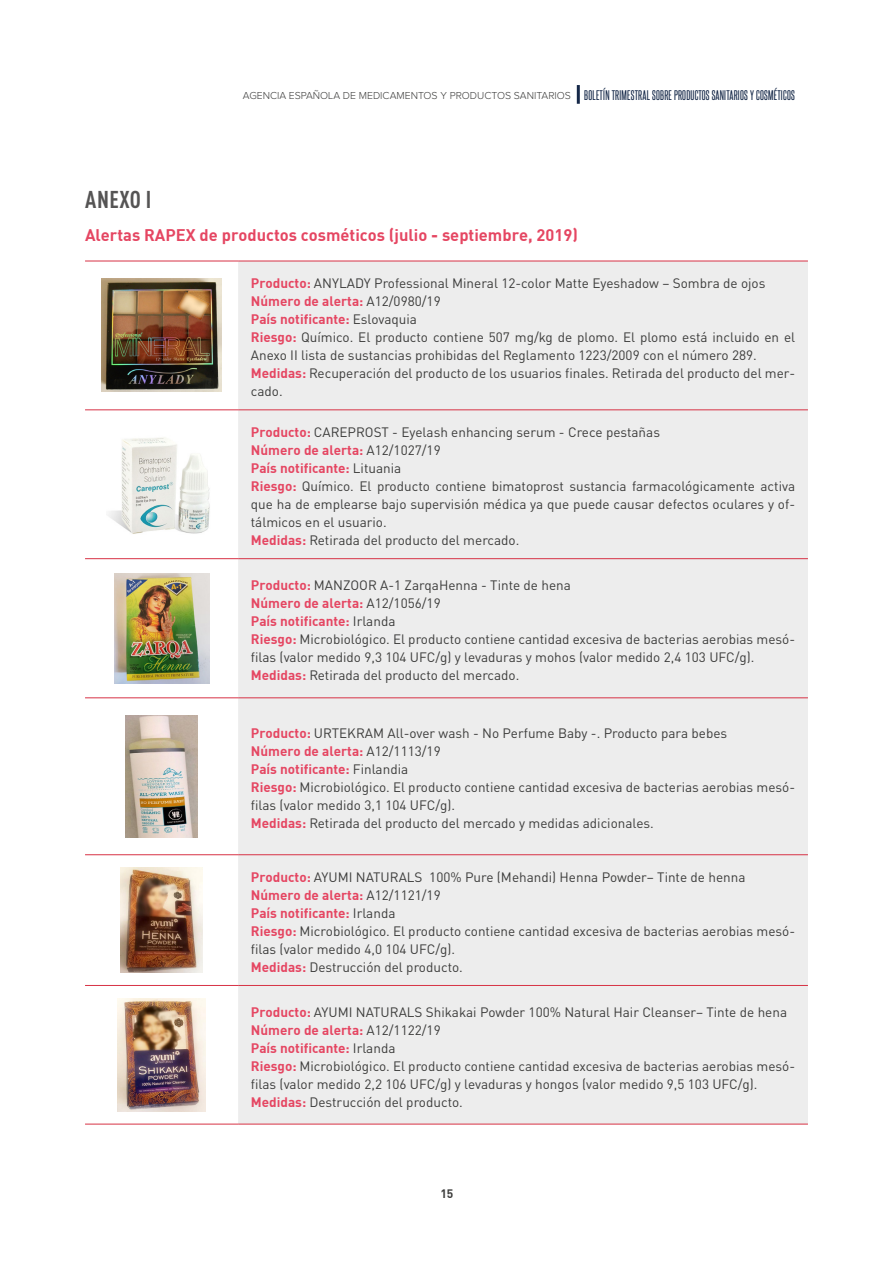
<style>
.page{position:relative;width:893px;height:1263px;background:#fff}
.page>*{position:absolute;margin:0;border:0;box-sizing:border-box;transform-origin:0 0}
.t1{font:700 condensed 24px "DIN Pro";letter-spacing:.02em;color:#555454}
.t2{font:700 16.5px "DIN";color:#e54662}
.t3{font:13.5px/18px "DIN Pro";color:#3c3c3b}
.t4{font:700 13.5px "DIN";color:#e54662}
.t5{font:12px "Steelfish Rg";letter-spacing:.02em;color:#152848}
.t6{font:700 12px "DIN";color:#3c3c3b}
.s1{font-family:"Proxima Nova";font-weight:300;font-size:10.5px;color:#3c3c3b}
.s2{font-family:"DIN";font-weight:700;color:#e54662}
.s3{font-family:"DIN Pro";font-weight:400;color:#3c3c3b}
</style>
<div class="page">
<hr style="left:577px;top:85px;width:3px;height:19px;background:#152848">
<div style="left:238px;top:262px;width:570px;height:862px;background:#ededed"></div>
<hr style="left:85px;top:261px;width:153px;height:1px;background:#d73245">
<hr style="left:238px;top:261px;width:570px;height:1px;background:#d73245">
<hr style="left:85px;top:410px;width:153px;height:1px;background:#d73245">
<hr style="left:238px;top:410px;width:570px;height:1px;background:#d73245">
<hr style="left:85px;top:558px;width:153px;height:1px;background:#d73245">
<hr style="left:238px;top:558px;width:570px;height:1px;background:#d73245">
<hr style="left:85px;top:697px;width:153px;height:1px;background:#d73245">
<hr style="left:238px;top:697px;width:570px;height:1px;background:#d73245">
<hr style="left:85px;top:854px;width:153px;height:1px;background:#d73245">
<hr style="left:238px;top:854px;width:570px;height:1px;background:#d73245">
<hr style="left:85px;top:985px;width:153px;height:1px;background:#d73245">
<hr style="left:238px;top:985px;width:570px;height:1px;background:#d73245">
<hr style="left:85px;top:1124px;width:153px;height:1px;background:#d73245">
<hr style="left:238px;top:1124px;width:570px;height:1px;background:#d73245">
<img style="left:101px;top:279px;width:121px;height:113px">
<img style="left:108px;top:437px;width:102px;height:97px">
<img style="left:114px;top:573px;width:95px;height:110px">
<img style="left:125px;top:715px;width:73px;height:122px">
<img style="left:120px;top:868px;width:83px;height:104px">
<img style="left:118px;top:998px;width:87px;height:113px">
<p class="t5" style="left:243px;top:86px;width:553px"><span class="s1">AGENCIA ESPAÑOLA DE MEDICAMENTOS Y PRODUCTOS SANITARIOS</span> BOLETÍN TRIMESTRAL SOBRE PRODUCTOS SANITARIOS Y COSMÉTICOS</p>
<p class="t1" style="left:85px;top:182px;width:68px">ANEXO I</p>
<p class="t2" style="left:85px;top:224px;width:494px">Alertas RAPEX de productos cosméticos (julio - septiembre, 2019)</p>
<p class="t3" style="left:251px;top:273px;width:516px"><span class="s2">Producto:</span> ANYLADY Professional Mineral 12-color Matte Eyeshadow – Sombra de ojos</p>
<p class="t4" style="left:251px;top:292px;width:191px">Número de alerta: <span class="s3">A12/0980/19</span></p>
<p class="t4" style="left:251px;top:310px;width:168px">País notificante: <span class="s3">Eslovaquia</span></p>
<p class="t3" style="left:251px;top:327px;width:546px"><span class="s2">Riesgo:</span> Químico. El producto contiene 507 mg/kg de plomo. El plomo está incluido en el<br>Anexo II lista de sustancias prohibidas del Reglamento 1223/2009 con el número 289.</p>
<p class="t3" style="left:251px;top:363px;width:546px"><span class="s2">Medidas:</span> Recuperación del producto de los usuarios finales. Retirada del producto del mer&shy;cado.</p>
<p class="t3" style="left:251px;top:422px;width:411px"><span class="s2">Producto:</span> CAREPROST - Eyelash enhancing serum - Crece pestañas</p>
<p class="t4" style="left:251px;top:441px;width:191px">Número de alerta: <span class="s3">A12/1027/19</span></p>
<p class="t4" style="left:251px;top:459px;width:152px">País notificante: <span class="s3">Lituania</span></p>
<p class="t3" style="left:251px;top:476px;width:546px;text-align:justify"><span class="s2">Riesgo:</span> Químico. El producto contiene bimatoprost sustancia farmacológicamente activa que ha de emplearse bajo supervisión médica ya que puede causar defectos oculares y of&shy;tálmicos en el usuario.</p>
<p class="t3" style="left:251px;top:530px;width:270px"><span class="s2">Medidas:</span> Retirada del producto del mercado.</p>
<p class="t3" style="left:251px;top:575px;width:322px"><span class="s2">Producto:</span> MANZOOR A-1 ZarqaHenna - Tinte de hena</p>
<p class="t4" style="left:251px;top:594px;width:191px">Número de alerta: <span class="s3">A12/1056/19</span></p>
<p class="t4" style="left:251px;top:612px;width:146px">País notificante: <span class="s3">Irlanda</span></p>
<p class="t3" style="left:251px;top:629px;width:546px"><span class="s2">Riesgo:</span> Microbiológico. El producto contiene cantidad excesiva de bacterias aerobias mesó&shy;filas (valor medido 9,3 104 UFC/g) y levaduras y mohos (valor medido 2,4 103 UFC/g).</p>
<p class="t3" style="left:251px;top:665px;width:270px"><span class="s2">Medidas:</span> Retirada del producto del mercado.</p>
<p class="t3" style="left:251px;top:723px;width:478px"><span class="s2">Producto:</span> URTEKRAM All-over wash - No Perfume Baby -. Producto para bebes</p>
<p class="t4" style="left:251px;top:742px;width:191px">Número de alerta: <span class="s3">A12/1113/19</span></p>
<p class="t4" style="left:251px;top:760px;width:159px">País notificante: <span class="s3">Finlandia</span></p>
<p class="t3" style="left:251px;top:777px;width:546px"><span class="s2">Riesgo:</span> Microbiológico. El producto contiene cantidad excesiva de bacterias aerobias mesó&shy;filas (valor medido 3,1 104 UFC/g).</p>
<p class="t3" style="left:251px;top:813px;width:404px"><span class="s2">Medidas:</span> Retirada del producto del mercado y medidas adicionales.</p>
<p class="t3" style="left:251px;top:867px;width:496px"><span class="s2">Producto:</span> AYUMI NATURALS 100% Pure (Mehandi) Henna Powder– Tinte de henna</p>
<p class="t4" style="left:251px;top:886px;width:191px">Número de alerta: <span class="s3">A12/1121/19</span></p>
<p class="t4" style="left:251px;top:904px;width:146px">País notificante: <span class="s3">Irlanda</span></p>
<p class="t3" style="left:251px;top:921px;width:546px"><span class="s2">Riesgo:</span> Microbiológico. El producto contiene cantidad excesiva de bacterias aerobias mesó&shy;filas (valor medido 4,0 104 UFC/g).</p>
<p class="t3" style="left:251px;top:957px;width:213px"><span class="s2">Medidas:</span> Destrucción del producto.</p>
<p class="t3" style="left:251px;top:1001px;width:538px"><span class="s2">Producto:</span> AYUMI NATURALS Shikakai Powder 100% Natural Hair Cleanser– Tinte de hena</p>
<p class="t4" style="left:251px;top:1021px;width:191px">Número de alerta: <span class="s3">A12/1122/19</span></p>
<p class="t4" style="left:251px;top:1039px;width:146px">País notificante: <span class="s3">Irlanda</span></p>
<p class="t3" style="left:251px;top:1055px;width:546px"><span class="s2">Riesgo:</span> Microbiológico. El producto contiene cantidad excesiva de bacterias aerobias mesó&shy;filas (valor medido 2,2 106 UFC/g) y levaduras y hongos (valor medido 9,5 103 UFC/g).</p>
<p class="t3" style="left:251px;top:1091px;width:213px"><span class="s2">Medidas:</span> Destrucción del producto.</p>
<p class="t6" style="left:440px;top:1186px;width:15px">15</p>
</div>
